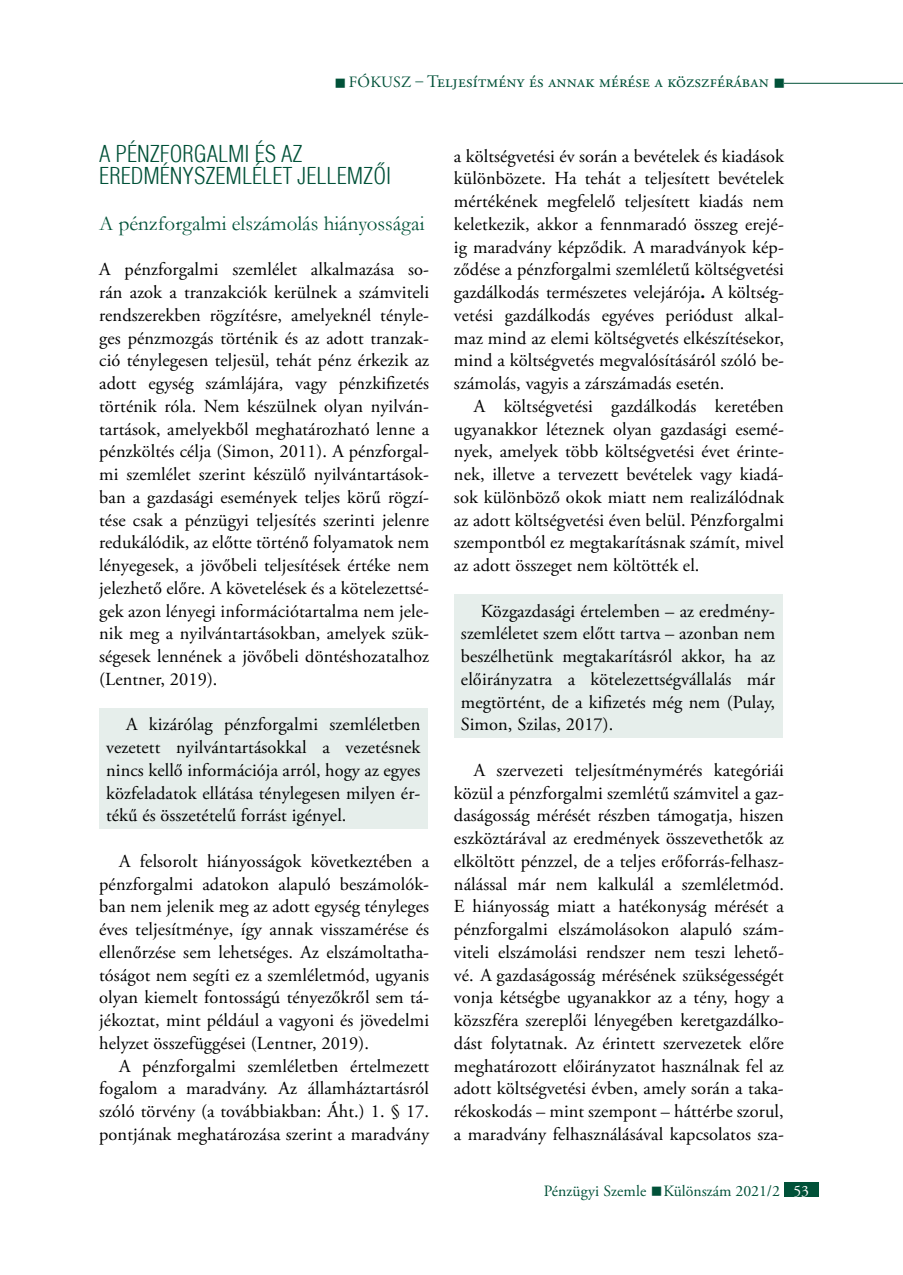
<style>
.page{position:relative;width:903px;height:1275px;background:#fff}
.page>*{position:absolute;margin:0;border:0;box-sizing:border-box;transform-origin:0 0}
.t1{font:300 condensed 22.75px/22.8px "H Helvetica";color:#005138}
.t2{font:21px "Garamond";color:#005138}
.t3{font:18.38px/22.8px "Adobe Garamond Pro";letter-spacing:.005em;color:#000;text-align:justify}
.t4{font:17.5px "Adobe Garamond Pro";letter-spacing:.01em;color:#005138}
.t5{font:15.75px "Adobe Garamond Pro";color:#005138}
.s1{font-size:15.75px}
.s2{font-style:italic}
.s3{font-weight:700}
.s4{color:#fff}
</style>
<div class="page">
<hr style="left:784px;top:83px;width:119px;height:1px;background:#005138">
<div style="left:784px;top:1182px;width:35px;height:15px;background:#005138"></div>
<div style="left:99px;top:708px;width:328px;height:120px;background:#e6eeeb"></div>
<div style="left:454px;top:594px;width:328px;height:143px;background:#e6eeeb"></div>
<p class="t4" style="left:334px;top:71px;width:452px">■ <span class="s1">Fókusz –</span> Teljesítmény és annak mérése a közszférában ■</p>
<p class="t1" style="left:99px;top:142px;width:293px">A PÉNZFORGALMI ÉS AZ<br>EREDMÉNYSZEMLÉLET JELLEMZŐI</p>
<p class="t2" style="left:99px;top:209px;width:327px">A pénzforgalmi elszámolás hiányosságai</p>
<p class="t3" style="left:99px;top:259px;width:331px">A pénzforgalmi szemlélet alkalmazása so&shy;rán azok a tranzakciók kerülnek a számviteli rendszerekben rögzítésre, amelyeknél tényle&shy;ges pénzmozgás történik és az adott tranzak&shy;ció ténylegesen teljesül, tehát pénz érkezik az adott egység számlájára, vagy pénzkifizetés történik róla. Nem készülnek olyan nyilván&shy;tartások, amelyekből meghatározható lenne a pénzköltés célja (Simon, 2011). A pénzforgal&shy;mi szemlélet szerint készülő nyilvántartások&shy;ban a gazdasági események teljes körű rögzí&shy;tése csak a pénzügyi teljesítés szerinti jelenre redukálódik, az előtte történő folyamatok nem lényegesek, a jövőbeli teljesítések értéke nem jelezhető előre. A követelések és a kötelezettsé&shy;gek azon lényegi információtartalma nem jele&shy;nik meg a nyilvántartásokban, amelyek szük&shy;ségesek lennének a jövőbeli döntéshozatalhoz (Lentner, 2019).</p>
<p class="t3" style="left:106px;top:714px;width:316px;text-indent:20px">A kizárólag pénzforgalmi szemléletben vezetett nyilvántartásokkal a vezetésnek nincs kellő információja arról, hogy az egyes közfeladatok ellátása ténylegesen milyen ér&shy;tékű és összetételű forrást igényel.</p>
<p class="t3" style="left:99px;top:850px;width:332px;text-indent:20px">A felsorolt hiányosságok következtében a pénzforgalmi adatokon alapuló beszámolók&shy;ban nem jelenik meg az adott egység tényleges éves teljesítménye, így annak visszamérése és ellenőrzése sem lehetséges. Az elszámoltatha&shy;tóságot nem segíti ez a szemléletmód, ugyanis olyan kiemelt fontosságú tényezőkről sem tá&shy;jékoztat, mint például a vagyoni és jövedelmi helyzet összefüggései (Lentner, 2019).</p>
<p class="t3" style="left:99px;top:1055px;width:331px;text-indent:20px">A pénzforgalmi szemléletben értelmezett fogalom a maradvány. Az államháztartásról szóló törvény (a továbbiakban: Áht.) 1. § 17. pontjának meghatározása szerint a maradvány</p>
<p class="t3" style="left:454px;top:145px;width:332px">a költségvetési év során a bevételek és kiadások különbözete. Ha tehát a teljesített bevételek mértékének megfelelő teljesített kiadás nem keletkezik, akkor a fennmaradó összeg erejé&shy;ig maradvány képződik<span class="s2">.</span> A maradványok kép&shy;ződése a pénzforgalmi szemléletű költségvetési gazdálkodás természetes velejárója<span class="s3">.</span> A költség&shy;vetési gazdálkodás egyéves periódust alkal&shy;maz mind az elemi költségvetés elkészítésekor, mind a költségvetés megvalósításáról szóló be&shy;számolás, vagyis a zárszámadás esetén.</p>
<p class="t3" style="left:454px;top:395px;width:332px;text-indent:20px">A költségvetési gazdálkodás keretében ugyanakkor léteznek olyan gazdasági esemé&shy;nyek, amelyek több költségvetési évet érinte&shy;nek, illetve a tervezett bevételek vagy kiadá&shy;sok különböző okok miatt nem realizálódnak az adott költségvetési éven belül. Pénzforgalmi szempontból ez megtakarításnak számít, mivel az adott összeget nem költötték el.</p>
<p class="t3" style="left:461px;top:600px;width:316px;text-indent:20px">Közgazdasági értelemben – az eredmény&shy;szemléletet szem előtt tartva – azonban nem beszélhetünk megtakarításról akkor, ha az előirányzatra a kötelezettségvállalás már megtörtént, de a kifizetés még nem (Pulay, Simon, Szilas, 2017).</p>
<p class="t3" style="left:454px;top:759px;width:332px;text-indent:20px">A szervezeti teljesítménymérés kategóriái közül a pénzforgalmi szemlétű számvitel a gaz&shy;daságosság mérését részben támogatja, hiszen eszköztárával az eredmények összevethetők az elköltött pénzzel, de a teljes erőforrás-felhasz&shy;nálással már nem kalkulál a szemléletmód.<br>E hiányosság miatt a hatékonyság mérését a pénzforgalmi elszámolásokon alapuló szám&shy;viteli elszámolási rendszer nem teszi lehető&shy;vé. A gazdaságosság mérésének szükségességét vonja kétségbe ugyanakkor az a tény, hogy a közszféra szereplői lényegében keretgazdálko&shy;dást folytatnak. Az érintett szervezetek előre meghatározott előirányzatot használnak fel az adott költségvetési évben, amely során a taka&shy;rékoskodás – mint szempont – háttérbe szorul, a maradvány felhasználásával kapcsolatos sza-</p>
<p class="t5" style="left:544px;top:1181px;width:267px">Pénzügyi Szemle ■Különszám 2021/2 <span class="s4">53</span></p>
</div>
